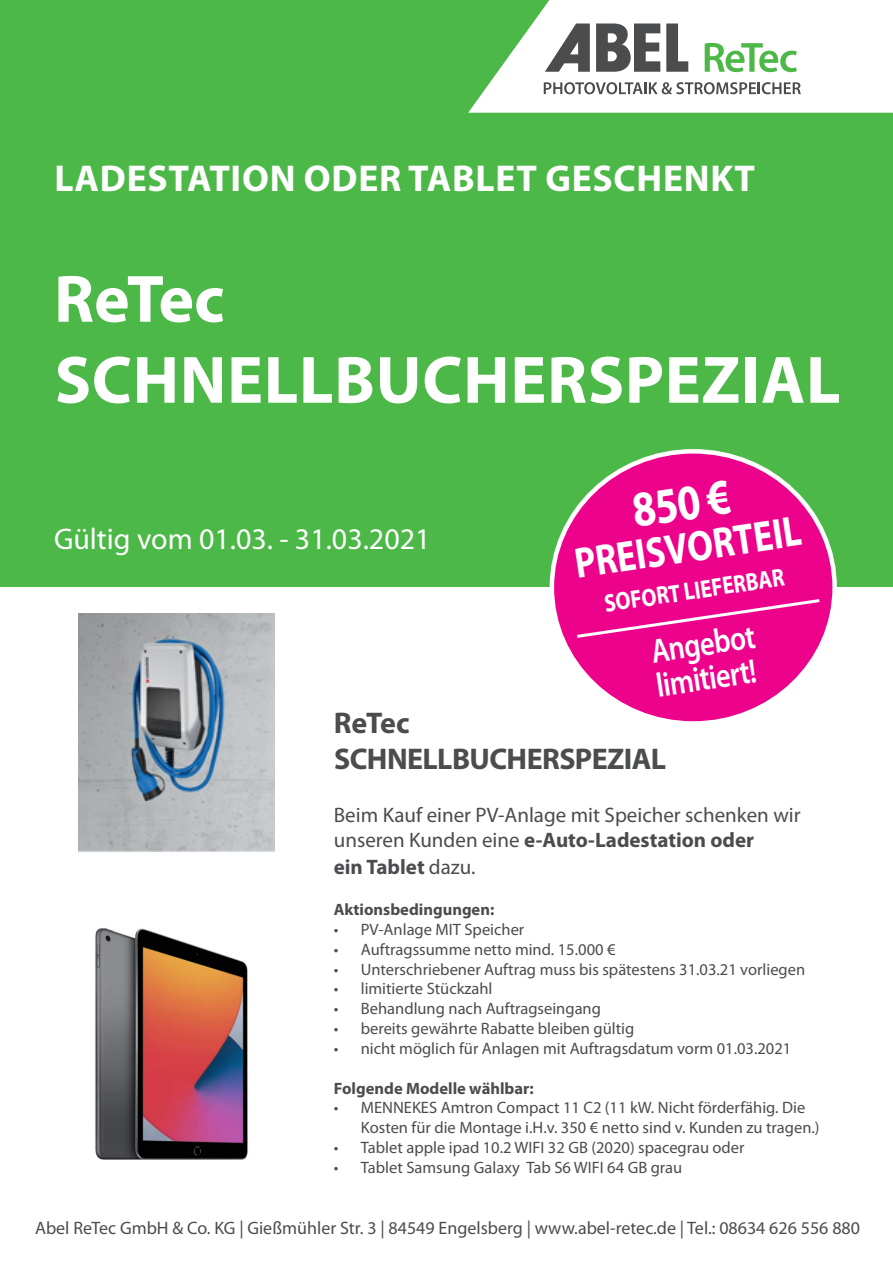
<style>
.page{position:relative;width:893px;height:1263px;background:#fff}
.page>*{position:absolute;margin:0;border:0;box-sizing:border-box;transform-origin:0 0}
.t1{font:700 67.5px "Myriad Pro";letter-spacing:.01em;color:#fff}
.t2{font:700 50.4px "Myriad Pro";color:#fff;scale:.83 1}
.t3{font:700 43.2px "Myriad Pro";color:#fff;scale:.83 1}
.t4{font:700 37.5px "Myriad Pro";letter-spacing:.02em;color:#fff}
.t5{font:600 34.2px "Myriad Pro";color:#fff;scale:.83 1}
.t6{font:30px "Myriad Pro";color:#fff}
.t7{font:700 30px/36px "Myriad Pro";letter-spacing:-.02em;color:#4b4c4d}
.t8{font:700 25.2px "Myriad Pro";color:#fff;scale:.83 1}
.t9{font:21px/26.1px "Myriad Pro";color:#4b4c4d}
.t10{font:18px "Myriad Pro";color:#4b4c4d}
.t11{font:16.5px/19.8px "Myriad Pro";color:#4b4c4d}
.t12{font:700 16.5px "Myriad Pro";color:#4b4c4d}
.s1{font-weight:700}
</style>
<div class="page">
<div style="left:0;top:0;width:893px;height:587px;background:#4cb848"></div>
<svg style="left:468px;top:0;width:425px;height:113px;background:#e6f5e6"></svg>
<svg style="left:545px;top:24px;width:143px;height:48px;background:#919292"></svg>
<svg style="left:705px;top:43px;width:92px;height:29px"></svg>
<svg style="left:544px;top:82px;width:257px;height:12px;background:#b3b3b4"></svg>
<div style="left:552px;top:451px;width:283px;height:272px;background:#ed028c;border-radius:50%"></div>
<svg style="left:577px;top:599px;width:246px;height:41px"></svg>
<img style="left:78px;top:613px;width:196px;height:238px">
<img style="left:95px;top:928px;width:153px;height:232px">
<p class="t4" style="left:54px;top:154px;width:702px">LADESTATION ODER TABLET GESCHENKT</p>
<p class="t1" style="left:54px;top:255px;width:172px">ReTec</p>
<p class="t1" style="left:55px;top:336px;width:787px">SCHNELLBUCHERSPEZIAL</p>
<p class="t6" style="left:54px;top:520px;width:378px">Gültig vom 01.03. - 31.03.2021</p>
<p class="t2" style="left:627px;top:478px;width:120px;rotate:-9deg">850 €</p>
<p class="t3" style="left:571px;top:535px;width:277px;rotate:-8deg">PREISVORTEIL</p>
<p class="t8" style="left:602px;top:587px;width:221px;rotate:-8deg">SOFORT LIEFERBAR</p>
<p class="t5" style="left:648px;top:630px;width:128px;rotate:-9deg">Angebot</p>
<p class="t5" style="left:653px;top:664px;width:123px;rotate:-9deg">limitiert!</p>
<p class="t7" style="left:334px;top:704px;width:334px">ReTec<br>SCHNELLBUCHERSPEZIAL</p>
<p class="t9" style="left:334px;top:801px;width:468px">Beim Kauf einer PV-Anlage mit Speicher schenken wir unseren Kunden eine <span class="s1">e-Auto-Ladestation oder<br>ein Tablet</span> dazu.</p>
<p class="t12" style="left:334px;top:899px;width:162px">Aktionsbedingungen:</p>
<p class="t11" style="left:334px;top:919px;width:192px">• PV-Anlage MIT Speicher</p>
<p class="t11" style="left:334px;top:939px;width:283px">• Auftragssumme netto mind. 15.000 €</p>
<p class="t11" style="left:334px;top:959px;width:473px">• Unterschriebener Auftrag muss bis spätestens 31.03.21 vorliegen</p>
<p class="t11" style="left:334px;top:979px;width:160px">• limitierte Stückzahl</p>
<p class="t11" style="left:334px;top:998px;width:269px">• Behandlung nach Auftragseingang</p>
<p class="t11" style="left:334px;top:1018px;width:302px">• bereits gewährte Rabatte bleiben gültig</p>
<p class="t11" style="left:334px;top:1038px;width:459px">• nicht möglich für Anlagen mit Auftragsdatum vorm 01.03.2021</p>
<p class="t12" style="left:334px;top:1077px;width:201px">Folgende Modelle wählbar:</p>
<p class="t11" style="left:361px;top:1097px;width:460px;text-indent:-27px">• MENNEKES Amtron Compact 11 C2 (11 kW. Nicht förderfähig. Die<br>Kosten für die Montage i.H.v. 350 € netto sind v. Kunden zu tragen.)</p>
<p class="t11" style="left:334px;top:1137px;width:412px">• Tablet apple ipad 10.2 WIFI 32 GB (2020) spacegrau oder</p>
<p class="t11" style="left:334px;top:1157px;width:350px">• Tablet Samsung Galaxy Tab S6 WIFI 64 GB grau</p>
<p class="t10" style="left:35px;top:1217px;width:826px">Abel ReTec GmbH &amp; Co. KG | Gießmühler Str. 3 | 84549 Engelsberg | www.abel-retec.de | Tel.: 08634 626 556 880</p>
</div>
